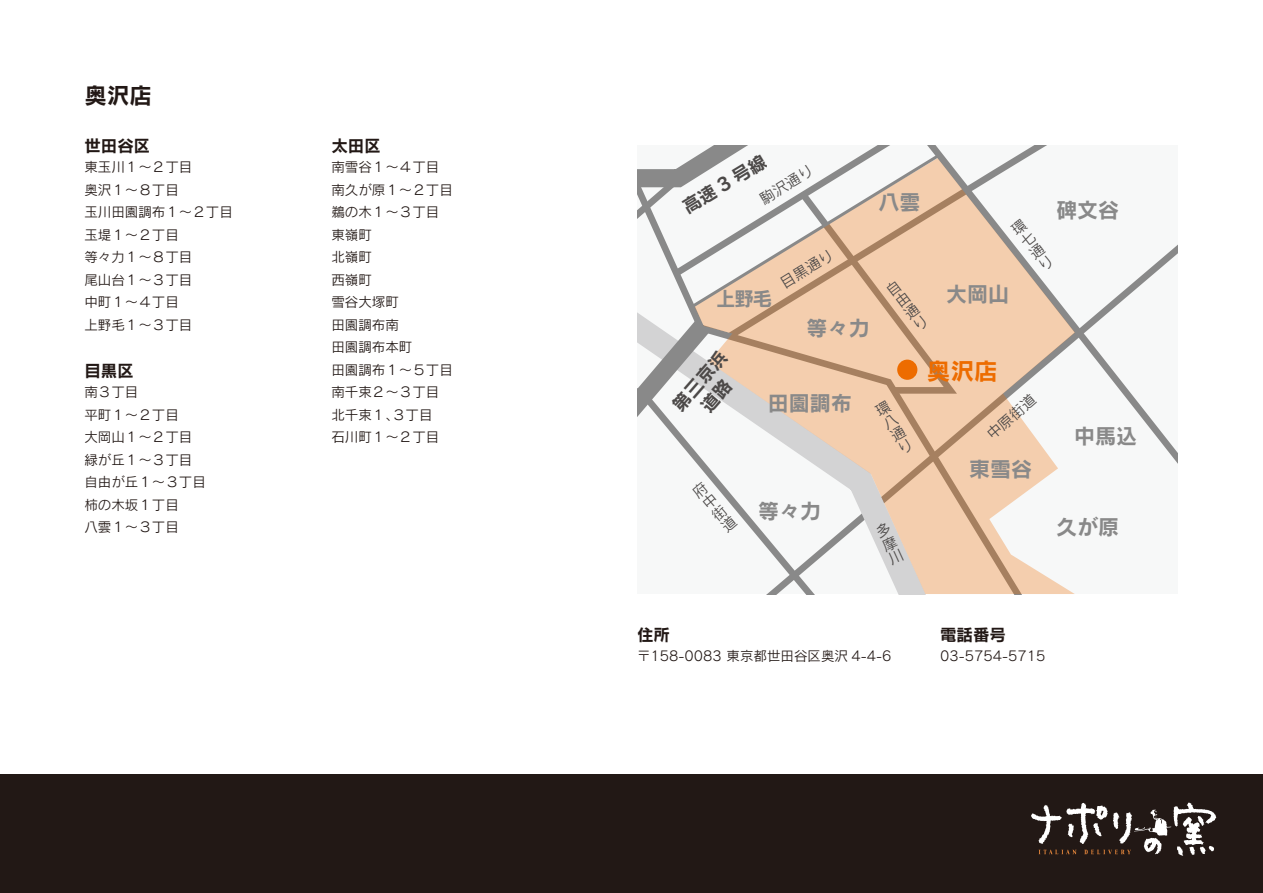
<style>
.page{position:relative;width:1263px;height:893px;background:#fff}
.page>*{position:absolute;margin:0;border:0;box-sizing:border-box;transform-origin:0 0}
.t1{font:23.55px "Rodin Pro B";color:#ed6c00}
.t2{font:22.5px "Rodin Pro B";color:#221815}
.t3{font:21px "Rodin Pro B";color:#898989}
.t4{font:19.5px "Rodin Pro B";color:#898989}
.t5{font:18.15px/21.9px "Rodin Pro B";color:#4c4948;text-align:center}
.t6{font:16.5px "Rodin Pro B";color:#221815}
.t7{font:14.85px/14.9px "Rodin Pro M";color:#4c4948;text-align:justify}
.t8{font:13.5px/22.5px "Rodin Pro M";color:#221815}
</style>
<div class="page">
<svg style="left:1075px;top:245px;width:102px;height:218px"></svg>
<div style="left:0;top:774px;width:1263px;height:119px;background:#221815"></div>
<svg style="left:1031px;top:802px;width:185px;height:54px"></svg>
<svg style="left:767px;top:158px;width:308px;height:436px;fill:#f4ceae"></svg>
<svg style="left:637px;top:151px;width:326px;height:439px"></svg>
<h2 class="t2" style="left:84px;top:80px;width:69px">奥沢店</h2>
<p class="t6" style="left:84px;top:135px;width:67px">世田谷区</p>
<p class="t8" style="left:84px;top:155px;width:150px">東玉川１～２丁目<br>奥沢１～８丁目<br>玉川田園調布１～２丁目玉堤１～２丁目<br>等々力１～８丁目<br>尾山台１～３丁目<br>中町１～４丁目<br>上野毛１～３丁目</p>
<p class="t6" style="left:84px;top:360px;width:51px">目黒区</p>
<p class="t8" style="left:84px;top:380px;width:123px">南３丁目<br>平町１～２丁目<br>大岡山１～２丁目緑が丘１～３丁目自由が丘１～３丁目柿の木坂１丁目<br>八雲１～３丁目</p>
<p class="t6" style="left:331px;top:135px;width:51px">太田区</p>
<p class="t8" style="left:331px;top:155px;width:123px">南雪谷１～４丁目南久が原１～２丁目鵜の木１～３丁目東嶺町<br>北嶺町<br>西嶺町<br>雪谷大塚町<br>田園調布南<br>田園調布本町<br>田園調布１～５丁目南千束２～３丁目北千束１、３丁目<br>石川町１～２丁目</p>
<h3 class="t5" style="left:678px;top:198px;width:96px;rotate:-31deg">高速 3 号線</h3>
<p class="t7" style="left:757px;top:193px;width:61px;rotate:-32deg">駒沢通り</p>
<h3 class="t4" style="left:716px;top:286px;width:58px">上野毛</h3>
<p class="t7" style="left:777px;top:278px;width:61px;rotate:-32deg">目黒通り</p>
<h3 class="t3" style="left:807px;top:314px;width:64px">等々力</h3>
<h3 class="t3" style="left:878px;top:188px;width:43px">八雲</h3>
<h3 class="t3" style="left:1056px;top:196px;width:64px">碑文谷</h3>
<p class="t7" style="left:1008px;top:225px;width:9px;rotate:-37deg">環七通り</p>
<p class="t7" style="left:883px;top:286px;width:9px;rotate:-37deg">自由通り</p>
<h3 class="t3" style="left:946px;top:280px;width:64px">大岡山</h3>
<h3 class="t5" style="left:667px;top:401px;width:74px;rotate:-49deg">第三京浜道路</h3>
<h1 class="t1" style="left:927px;top:355px;width:72px">奥沢店</h1>
<p class="t7" style="left:983px;top:430px;width:61px;rotate:-41deg">中原街道</p>
<h3 class="t3" style="left:768px;top:389px;width:85px">田園調布</h3>
<p class="t7" style="left:872px;top:405px;width:9px;rotate:-30deg">環八通り</p>
<p class="t7" style="left:689px;top:489px;width:9px;rotate:-40deg">府中街道</p>
<h3 class="t3" style="left:758px;top:497px;width:65px">等々力</h3>
<h3 class="t3" style="left:969px;top:455px;width:64px">東雪谷</h3>
<h3 class="t3" style="left:1074px;top:422px;width:64px">中馬込</h3>
<h3 class="t3" style="left:1056px;top:513px;width:64px">久が原</h3>
<p class="t6" style="left:637px;top:624px;width:34px">住所</p>
<p class="t8" style="left:637px;top:644px;width:256px">〒158-0083 東京都世田谷区奥沢 4-4-6</p>
<p class="t6" style="left:940px;top:624px;width:67px">電話番号</p>
<p class="t8" style="left:940px;top:644px;width:107px">03-5754-5715</p>
</div>
